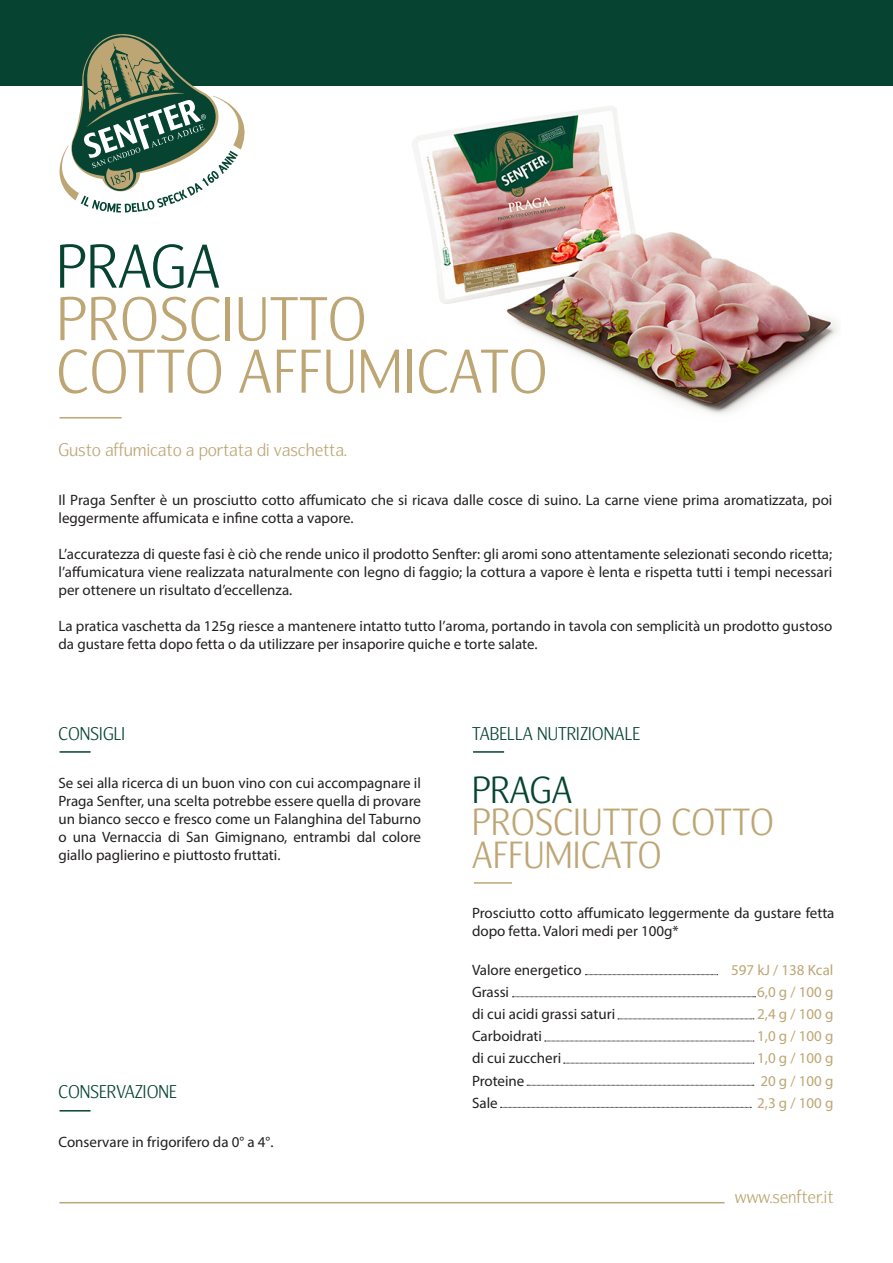
<style>
.page{position:relative;width:893px;height:1263px;background:#fff}
.page>*{position:absolute;margin:0;border:0;box-sizing:border-box;transform-origin:0 0}
.t1{font:300 60px "Nat Grotesk";letter-spacing:.01em;color:#bda674}
.t2{font:300 60px "Nat Grotesk";color:#064431}
.t3{font:300 36.75px "Nat Grotesk";letter-spacing:.01em;color:#bda674}
.t4{font:300 36.75px "Nat Grotesk";color:#064431}
.t5{font:300 18px "Nat Grotesk";color:#bda674}
.t6{font:300 18px "Nat Grotesk";color:#064431}
.t7{font:15px/18px "Myriad Pro";color:#231f20}
.t8{font:15px "Myriad Pro";color:#bda674}
</style>
<div class="page">
<div style="left:0;top:0;width:893px;height:85px;background:#064431"></div>
<svg style="left:58px;top:34px;width:188px;height:178px"></svg>
<hr style="left:60px;top:1202px;width:665px;height:1px;background:#bda674">
<img style="left:405px;top:85px;width:436px;height:329px">
<hr style="left:60px;top:417px;width:62px;height:2px;background:#bda674">
<hr style="left:60px;top:751px;width:31px;height:2px;background:#064431">
<hr style="left:473px;top:751px;width:31px;height:2px;background:#064431">
<hr style="left:474px;top:882px;width:38px;height:2px;background:#bda674">
<svg style="left:585px;top:974px;width:133px;height:1px"></svg>
<svg style="left:512px;top:996px;width:244px;height:1px"></svg>
<svg style="left:618px;top:1019px;width:136px;height:1px"></svg>
<svg style="left:545px;top:1041px;width:209px;height:1px"></svg>
<svg style="left:564px;top:1063px;width:190px;height:1px"></svg>
<svg style="left:527px;top:1085px;width:227px;height:1px"></svg>
<svg style="left:500px;top:1107px;width:251px;height:1px"></svg>
<hr style="left:60px;top:1110px;width:31px;height:1px;background:#064431">
<p class="t2" style="left:56px;top:233px;width:166px">PRAGA</p>
<p class="t1" style="left:57px;top:285px;width:312px">PROSCIUTTO</p>
<p class="t1" style="left:57px;top:338px;width:493px">COTTO AFFUMICATO</p>
<p class="t5" style="left:58px;top:440px;width:290px">Gusto affumicato a portata di vaschetta.</p>
<p class="t7" style="left:58px;top:490px;width:775px">Il Praga Senfter è un prosciutto cotto affumicato che si ricava dalle cosce di suino. La carne viene prima aromatizzata, poi leggermente affumicata e infine cotta a vapore.</p>
<p class="t7" style="left:58px;top:544px;width:775px;text-align:justify">L’accuratezza di queste fasi è ciò che rende unico il prodotto Senfter: gli aromi sono attentamente selezionati secondo ricetta; l’affumicatura viene realizzata naturalmente con legno di faggio; la cottura a vapore è lenta e rispetta tutti i tempi necessari per ottenere un risultato d’eccellenza.</p>
<p class="t7" style="left:58px;top:616px;width:775px">La pratica vaschetta da 125g riesce a mantenere intatto tutto l’aroma, portando in tavola con semplicità un prodotto gustoso da gustare fetta dopo fetta o da utilizzare per insaporire quiche e torte salate.</p>
<p class="t6" style="left:58px;top:723px;width:68px">CONSIGLI</p>
<p class="t7" style="left:58px;top:774px;width:364px;text-align:justify">Se sei alla ricerca di un buon vino con cui accompagnare il Praga Senfter, una scelta potrebbe essere quella di provare un bianco secco e fresco come un Falanghina del Taburno o una Vernaccia di San Gimignano, entrambi dal colore giallo paglierino e piuttosto fruttati.</p>
<p class="t6" style="left:58px;top:1082px;width:120px">CONSERVAZIONE</p>
<p class="t7" style="left:58px;top:1132px;width:216px">Conservare in frigorifero da 0° a 4°.</p>
<p class="t6" style="left:472px;top:723px;width:170px">TABELLA NUTRIZIONALE</p>
<p class="t4" style="left:472px;top:769px;width:102px">PRAGA</p>
<p class="t3" style="left:472px;top:802px;width:303px">PROSCIUTTO COTTO</p>
<p class="t3" style="left:472px;top:834px;width:191px">AFFUMICATO</p>
<p class="t7" style="left:472px;top:903px;width:364px">Prosciutto cotto affumicato leggermente da gustare fetta dopo fetta. Valori medi per 100g*</p>
<p class="t7" style="left:472px;top:961px;width:111px">Valore energetico</p>
<p class="t7" style="left:472px;top:983px;width:39px">Grassi</p>
<p class="t7" style="left:472px;top:1005px;width:145px">di cui acidi grassi saturi</p>
<p class="t7" style="left:472px;top:1027px;width:72px">Carboidrati</p>
<p class="t7" style="left:472px;top:1049px;width:91px">di cui zuccheri</p>
<p class="t7" style="left:472px;top:1071px;width:54px">Proteine</p>
<p class="t7" style="left:472px;top:1093px;width:27px">Sale</p>
<p class="t8" style="left:731px;top:961px;width:104px">597 kJ / 138 Kcal</p>
<p class="t8" style="left:757px;top:983px;width:78px">6,0 g / 100 g</p>
<p class="t8" style="left:757px;top:1005px;width:78px">2,4 g / 100 g</p>
<p class="t8" style="left:757px;top:1027px;width:78px">1,0 g / 100 g</p>
<p class="t8" style="left:757px;top:1049px;width:78px">1,0 g / 100 g</p>
<p class="t8" style="left:760px;top:1071px;width:75px">20 g / 100 g</p>
<p class="t8" style="left:757px;top:1093px;width:78px">2,3 g / 100 g</p>
<p class="t5" style="left:735px;top:1187px;width:100px">www.senfter.it</p>
</div>
